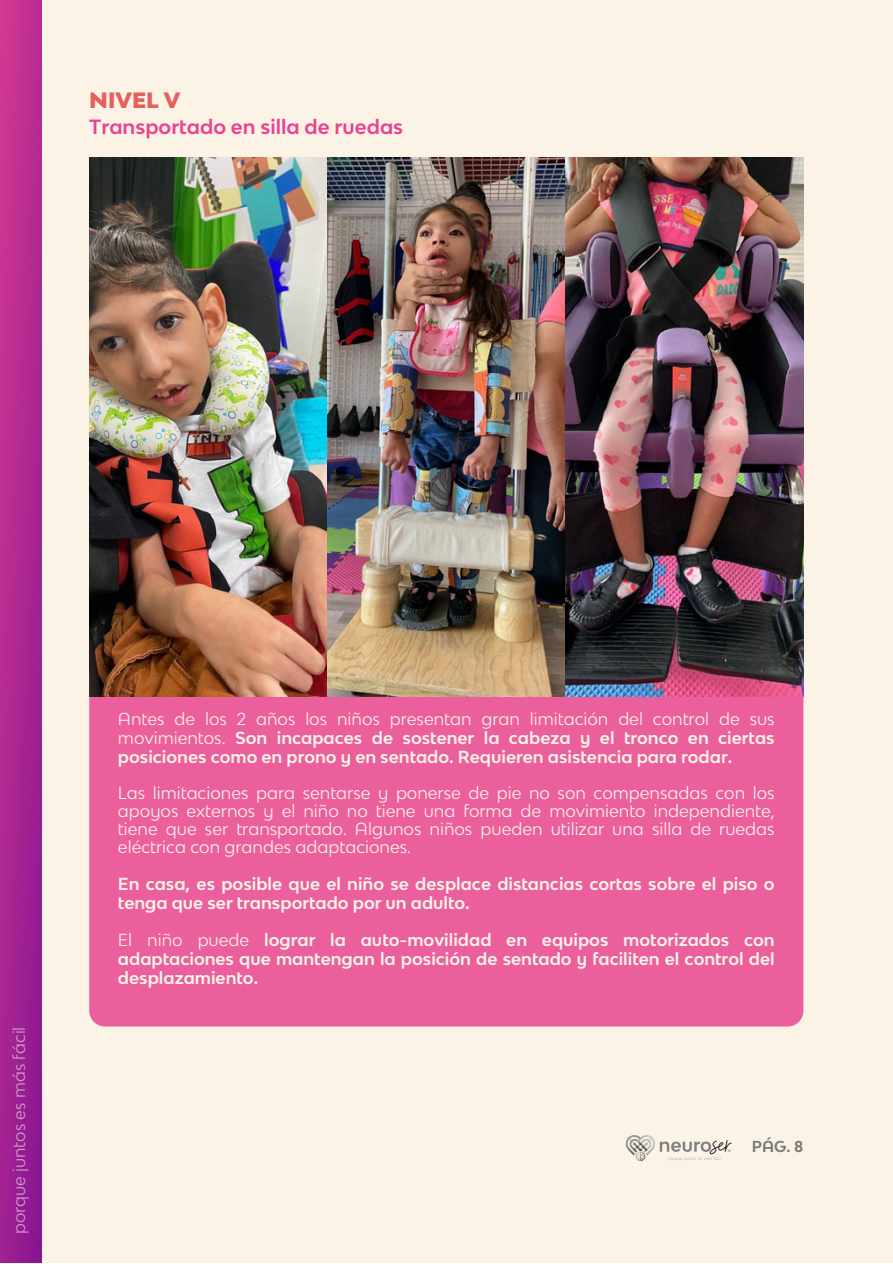
<style>
.page{position:relative;width:893px;height:1264px;background:#fff}
.page>*{position:absolute;margin:0;border:0;box-sizing:border-box;transform-origin:0 0}
.t1{font:900 21px "Bw Modelica SS01";color:#e4615d}
.t2{font:700 19.5px "Bw Modelica SS01";color:#ea4390}
.t3{font:700 16.5px/19px "Bw Modelica SS01";color:#fcf3e7;text-align:justify}
.t4{font:16.5px/18px "Bw Modelica SS01";color:#fcf3e7;text-align:justify}
.t5{font:16.35px "Bw Modelica SS01";color:#faf8ee}
.t6{font:700 15px "Bw Modelica SS01";color:#797979}
.s1{font-weight:400}
</style>
<div class="page">
<div style="left:0;top:0;width:892px;height:1262px;background:#fcf3e7"></div>
<div style="left:89px;top:696px;width:714px;height:330px;background:#ec5f9d"></div>
<div style="left:0;top:0;width:42px;height:1262px;background:linear-gradient(to bottom,#c63391,#921b92)"></div>
<img style="left:625px;top:1135px;width:107px;height:26px">
<img style="left:89px;top:158px;width:714px;height:538px">
<p class="t1" style="left:89px;top:87px;width:92px">NIVEL V</p>
<p class="t2" style="left:89px;top:114px;width:315px">Transportado en silla de ruedas</p>
<p class="t5" style="left:13px;top:1234px;width:209px;rotate:-90deg">porque juntos es más fácil</p>
<p class="t3" style="left:118px;top:708px;width:658px"><span class="s1">Antes de los 2 años los niños presentan gran limitación del control de sus movimientos.</span> Son incapaces de sostener la cabeza y el tronco en ciertas posiciones como en prono y en sentado. Requieren asistencia para rodar.</p>
<p class="t4" style="left:118px;top:785px;width:658px">Las limitaciones para sentarse y ponerse de pie no son compensadas con los apoyos externos y el niño no tiene una forma de movimiento independiente, tiene que ser transportado. Algunos niños pueden utilizar una silla de ruedas eléctrica con grandes adaptaciones.</p>
<p class="t3" style="left:118px;top:874px;width:658px">En casa, es posible que el niño se desplace distancias cortas sobre el piso o tenga que ser transportado por un adulto.</p>
<p class="t3" style="left:118px;top:930px;width:658px"><span class="s1">El niño puede</span> lograr la auto-movilidad en equipos motorizados con adaptaciones que mantengan la posición de sentado y faciliten el control del desplazamiento.</p>
<p class="t6" style="left:751px;top:1137px;width:53px">PÁG. 8</p>
</div>
